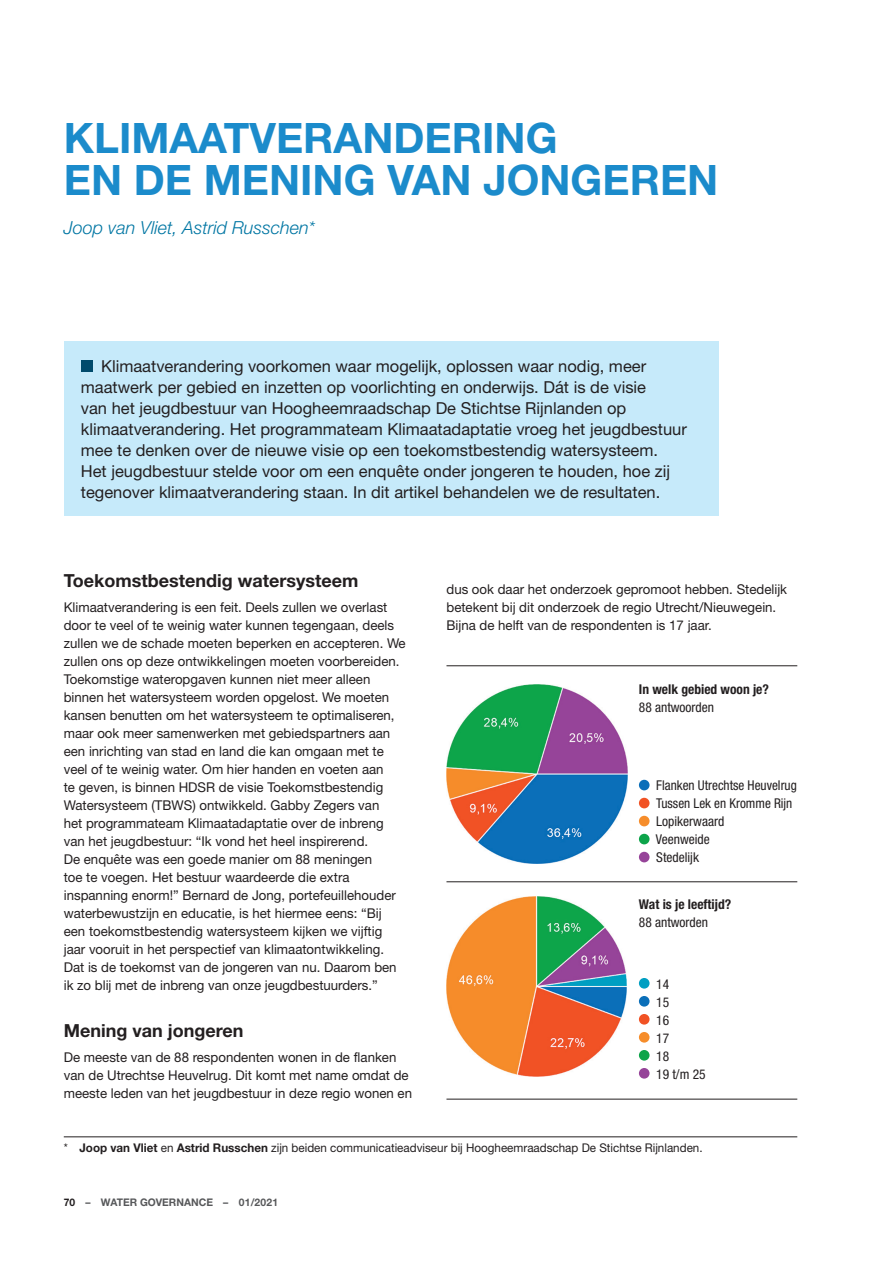
<style>
.page{position:relative;width:893px;height:1263px;background:#fff}
.page>*{position:absolute;margin:0;border:0;box-sizing:border-box;transform-origin:0 0}
.t1{font:700 42px/42px "Helvetica Neue";color:#1b8bcb}
.t2{font:700 18px "Helvetica Neue";color:#231f20}
.t3{font:italic 300 18px "Helvetica Neue";color:#0076a3}
.t4{font:16.5px/21px "Helvetica Neue";color:#231f20}
.t5{font:13.5px/18px "Helvetica Neue";color:#231f20}
.t6{font:condensed 13.5px/18px "Helvetica Neue";color:#231f20}
.t7{font:700 condensed 13.5px "Helvetica Neue";color:#231f20}
.t8{font:12px "Helvetica Neue";color:#231f20}
.t9{font:700 10.5px "Helvetica Neue";color:#57585a}
.s1{font-weight:700}
.s2{color:#231f20}
</style>
<div class="page">
<div style="left:64px;top:341px;width:655px;height:175px;background:#c6eafa"></div>
<hr style="left:64px;top:1136px;width:733px;height:1px;background:#231f20">
<div style="left:81px;top:361px;width:12px;height:11px;background:#004b6c"></div>
<hr style="left:446px;top:665px;width:351px;height:1px;background:#231f20">
<img style="left:447px;top:684px;width:180px;height:180px">
<div style="left:639px;top:780px;width:10px;height:10px;background:#0b6fb9;border-radius:50%"></div>
<div style="left:639px;top:798px;width:10px;height:10px;background:#f15224;border-radius:50%"></div>
<div style="left:639px;top:816px;width:10px;height:10px;background:#f68d2b;border-radius:50%"></div>
<div style="left:639px;top:834px;width:10px;height:10px;background:#0da44a;border-radius:50%"></div>
<div style="left:639px;top:852px;width:10px;height:10px;background:#964499;border-radius:50%"></div>
<img style="left:446px;top:896px;width:181px;height:180px">
<div style="left:639px;top:978px;width:10px;height:10px;background:#009fc2;border-radius:50%"></div>
<div style="left:639px;top:996px;width:10px;height:10px;background:#0b6fb9;border-radius:50%"></div>
<div style="left:639px;top:1014px;width:10px;height:10px;background:#f15224;border-radius:50%"></div>
<div style="left:639px;top:1032px;width:10px;height:10px;background:#f68d2b;border-radius:50%"></div>
<div style="left:639px;top:1050px;width:10px;height:10px;background:#0da44a;border-radius:50%"></div>
<div style="left:639px;top:1068px;width:10px;height:10px;background:#964499;border-radius:50%"></div>
<hr style="left:446px;top:881px;width:351px;height:1px;background:#231f20">
<hr style="left:446px;top:1099px;width:351px;height:1px;background:#231f20">
<h1 class="t1" style="left:64px;top:116px;width:656px">KLIMAATVERANDERING<br>EN DE MENING VAN JONGEREN</h1>
<h2 class="t3" style="left:64px;top:217px;width:253px">Joop van Vliet, Astrid Russchen*</h2>
<p class="t4" style="left:81px;top:356px;width:608px;text-indent:20px">Klimaatverandering voorkomen waar mogelijk, oplossen waar nodig, meer maatwerk per gebied en inzetten op voorlichting en onderwijs. Dát is de visie<br>van het jeugdbestuur van Hoogheemraadschap De Stichtse Rijnlanden op klimaatverandering. Het programmateam Klimaatadaptatie vroeg het jeugdbestuur mee te denken over de nieuwe visie op een toekomstbestendig watersysteem.<br>Het jeugdbestuur stelde voor om een enquête onder jongeren te houden, hoe zij tegenover klimaatverandering staan. In dit artikel behandelen we de resultaten.</p>
<h2 class="t2" style="left:64px;top:569px;width:296px">Toekomstbestendig watersysteem</h2>
<p class="t5" style="left:64px;top:598px;width:343px">Klimaatverandering is een feit. Deels zullen we overlast door te veel of te weinig water kunnen tegengaan, deels zullen we de schade moeten beperken en accepteren. We zullen ons op deze ontwikkelingen moeten voorbereiden.<br>Toekomstige wateropgaven kunnen niet meer alleen binnen het watersysteem worden opgelost. We moeten kansen benutten om het watersysteem te optimaliseren, maar ook meer samenwerken met gebiedspartners aan een inrichting van stad en land die kan omgaan met te veel of te weinig water. Om hier handen en voeten aan<br>te geven, is binnen HDSR de visie Toekomstbestendig Watersysteem (TBWS) ontwikkeld. Gabby Zegers van<br>het programmateam Klimaatadaptatie over de inbreng van het jeugdbestuur: “Ik vond het heel inspirerend.<br>De enquête was een goede manier om 88 meningen<br>toe te voegen. Het bestuur waardeerde die extra inspanning enorm!” Bernard de Jong, portefeuillehouder waterbewustzijn en educatie, is het hiermee eens: “Bij een toekomstbestendig watersysteem kijken we vijftig jaar vooruit in het perspectief van klimaatontwikkeling.<br>Dat is de toekomst van de jongeren van nu. Daarom ben ik zo blij met de inbreng van onze jeugdbestuurders.”</p>
<h2 class="t2" style="left:64px;top:1019px;width:181px">Mening van jongeren</h2>
<p class="t5" style="left:64px;top:1048px;width:350px">De meeste van de 88 respondenten wonen in de flanken van de Utrechtse Heuvelrug. Dit komt met name omdat de meeste leden van het jeugdbestuur in deze regio wonen en</p>
<p class="t5" style="left:446px;top:580px;width:342px">dus ook daar het onderzoek gepromoot hebben. Stedelijk betekent bij dit onderzoek de regio Utrecht/Nieuwegein.<br>Bijna de helft van de respondenten is 17 jaar.</p>
<p class="t7" style="left:639px;top:681px;width:132px">In welk gebied woon je?</p>
<p class="t6" style="left:639px;top:698px;width:77px">88 antwoorden</p>
<p class="t6" style="left:656px;top:776px;width:143px">Flanken Utrechtse Heuvelrug<br>Tussen Lek en Kromme Rijn<br>Lopikerwaard<br>Veenweide<br>Stedelijk</p>
<p class="t7" style="left:639px;top:896px;width:94px">Wat is je leeftijd?</p>
<p class="t6" style="left:639px;top:913px;width:71px">88 antworden</p>
<p class="t6" style="left:656px;top:975px;width:51px">14<br>15<br>16<br>17<br>18<br>19 t/m 25</p>
<p class="t8" style="left:64px;top:1141px;width:640px">* <span class="s1">Joop van Vliet</span> en <span class="s1">Astrid Russchen</span> zijn beiden communicatieadviseur bij Hoogheemraadschap De Stichtse Rijnlanden.</p>
<p class="t9" style="left:64px;top:1196px;width:216px"><span class="s2">70</span> – WATER GOVERNANCE – 01/2021</p>
</div>
